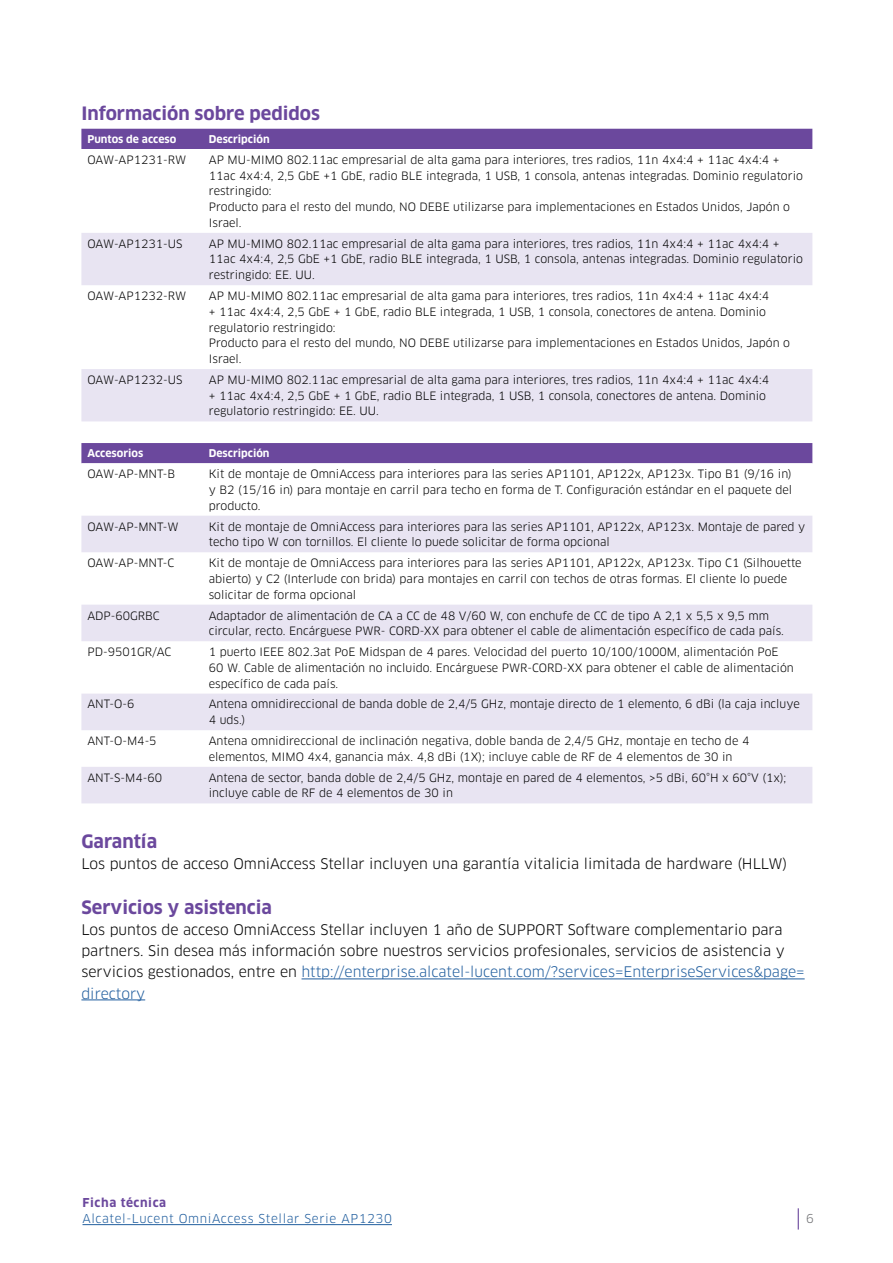
<style>
.page{position:relative;width:893px;height:1263px;background:#fff}
.page>*{position:absolute;margin:0;border:0;box-sizing:border-box;transform-origin:0 0}
.t1{font:700 18px "Clan OT";color:#6b489d}
.t2{font:14.25px/21px "Clan OT";color:#000}
.t3{font:12px "Clan OT";letter-spacing:.05em;color:#215e9e}
.t4{font:700 12px "Clan OT";letter-spacing:.05em;color:#6b489d}
.t5{font:12px "Clan OT";color:#6d6e71}
.t6{font:11.25px/15.8px "Clan OT";color:#000}
.t7{font:700 10.5px "Clan OT";color:#fff}
.s1{color:#215e9e}
</style>
<div class="page">
<svg style="left:798px;top:1208px;width:1px;height:21px"></svg>
<hr style="left:82px;top:1224px;width:310px;height:1px;background:#215e9e">
<hr style="left:302px;top:978px;width:503px;height:1px;background:#215e9e">
<hr style="left:81px;top:999px;width:64px;height:1px;background:#215e9e">
<div style="left:81px;top:129px;width:731px;height:20px;background:#6b489d"></div>
<svg style="left:81px;top:233px;width:731px;height:188px;fill:#e8e4f2"></svg>
<div style="left:81px;top:443px;width:731px;height:20px;background:#6b489d"></div>
<svg style="left:81px;top:516px;width:731px;height:287px;fill:#e8e4f2"></svg>
<h1 class="t1" style="left:81px;top:103px;width:240px">Información sobre pedidos</h1>
<p class="t7" style="left:87px;top:133px;width:90px">Puntos de acceso</p>
<p class="t7" style="left:209px;top:133px;width:62px">Descripción</p>
<p class="t6" style="left:87px;top:152px;width:100px">OAW-AP1231-RW</p>
<p class="t6" style="left:209px;top:152px;width:596px">AP MU-MIMO 802.11ac empresarial de alta gama para interiores, tres radios, 11n 4x4:4 + 11ac 4x4:4 + 11ac 4x4:4, 2,5 GbE +1 GbE, radio BLE integrada, 1 USB, 1 consola, antenas integradas. Dominio regulatorio restringido:<br>Producto para el resto del mundo, NO DEBE utilizarse para implementaciones en Estados Unidos, Japón o Israel.</p>
<p class="t6" style="left:87px;top:236px;width:97px">OAW-AP1231-US</p>
<p class="t6" style="left:209px;top:236px;width:596px">AP MU-MIMO 802.11ac empresarial de alta gama para interiores, tres radios, 11n 4x4:4 + 11ac 4x4:4 +<br>11ac 4x4:4, 2,5 GbE +1 GbE, radio BLE integrada, 1 USB, 1 consola, antenas integradas. Dominio regulatorio restringido: EE. UU.</p>
<p class="t6" style="left:87px;top:288px;width:100px">OAW-AP1232-RW</p>
<p class="t6" style="left:209px;top:288px;width:583px">AP MU-MIMO 802.11ac empresarial de alta gama para interiores, tres radios, 11n 4x4:4 + 11ac 4x4:4<br>+ 11ac 4x4:4, 2,5 GbE + 1 GbE, radio BLE integrada, 1 USB, 1 consola, conectores de antena. Dominio regulatorio restringido:<br>Producto para el resto del mundo, NO DEBE utilizarse para implementaciones en Estados Unidos, Japón o Israel.</p>
<p class="t6" style="left:87px;top:372px;width:97px">OAW-AP1232-US</p>
<p class="t6" style="left:209px;top:372px;width:562px">AP MU-MIMO 802.11ac empresarial de alta gama para interiores, tres radios, 11n 4x4:4 + 11ac 4x4:4 + 11ac 4x4:4, 2,5 GbE + 1 GbE, radio BLE integrada, 1 USB, 1 consola, conectores de antena. Dominio regulatorio restringido: EE. UU.</p>
<p class="t7" style="left:87px;top:447px;width:57px">Accesorios</p>
<p class="t7" style="left:209px;top:447px;width:62px">Descripción</p>
<p class="t6" style="left:87px;top:466px;width:89px">OAW-AP-MNT-B</p>
<p class="t6" style="left:209px;top:466px;width:585px;text-align:justify">Kit de montaje de OmniAccess para interiores para las series AP1101, AP122x, AP123x. Tipo B1 (9/16 in) y B2 (15/16 in) para montaje en carril para techo en forma de T. Configuración estándar en el paquete del producto.</p>
<p class="t6" style="left:87px;top:518px;width:93px">OAW-AP-MNT-W</p>
<p class="t6" style="left:209px;top:518px;width:598px">Kit de montaje de OmniAccess para interiores para las series AP1101, AP122x, AP123x. Montaje de pared y techo tipo W con tornillos. El cliente lo puede solicitar de forma opcional</p>
<p class="t6" style="left:87px;top:555px;width:88px">OAW-AP-MNT-C</p>
<p class="t6" style="left:209px;top:555px;width:594px">Kit de montaje de OmniAccess para interiores para las series AP1101, AP122x, AP123x. Tipo C1 (Silhouette abierto) y C2 (Interlude con brida) para montajes en carril con techos de otras formas. El cliente lo puede solicitar de forma opcional</p>
<p class="t6" style="left:87px;top:607px;width:74px">ADP-60GRBC</p>
<p class="t6" style="left:209px;top:607px;width:577px">Adaptador de alimentación de CA a CC de 48 V/60 W, con enchufe de CC de tipo A 2,1 x 5,5 x 9,5 mm circular, recto. Encárguese PWR- CORD-XX para obtener el cable de alimentación específico de cada país.</p>
<p class="t6" style="left:87px;top:644px;width:86px">PD-9501GR/AC</p>
<p class="t6" style="left:209px;top:644px;width:587px">1 puerto IEEE 802.3at PoE Midspan de 4 pares. Velocidad del puerto 10/100/1000M, alimentación PoE<br>60 W. Cable de alimentación no incluido. Encárguese PWR-CORD-XX para obtener el cable de alimentación específico de cada país.</p>
<p class="t6" style="left:87px;top:696px;width:48px">ANT-O-6</p>
<p class="t6" style="left:209px;top:696px;width:592px">Antena omnidireccional de banda doble de 2,4/5 GHz, montaje directo de 1 elemento, 6 dBi (la caja incluye<br>4 uds.)</p>
<p class="t6" style="left:87px;top:733px;width:71px">ANT-O-M4-5</p>
<p class="t6" style="left:209px;top:733px;width:542px">Antena omnidireccional de inclinación negativa, doble banda de 2,4/5 GHz, montaje en techo de 4 elementos, MIMO 4x4, ganancia máx. 4,8 dBi (1X); incluye cable de RF de 4 elementos de 30 in</p>
<p class="t6" style="left:87px;top:770px;width:76px">ANT-S-M4-60</p>
<p class="t6" style="left:209px;top:770px;width:579px">Antena de sector, banda doble de 2,4/5 GHz, montaje en pared de 4 elementos, &gt;5 dBi, 60°H x 60°V (1x); incluye cable de RF de 4 elementos de 30 in</p>
<h1 class="t1" style="left:81px;top:831px;width:77px">Garantía</h1>
<p class="t2" style="left:81px;top:854px;width:707px">Los puntos de acceso OmniAccess Stellar incluyen una garantía vitalicia limitada de hardware (HLLW)</p>
<h1 class="t1" style="left:81px;top:897px;width:192px">Servicios y asistencia</h1>
<p class="t2" style="left:81px;top:920px;width:725px">Los puntos de acceso OmniAccess Stellar incluyen 1 año de SUPPORT Software complementario para partners. Sin desea más información sobre nuestros servicios profesionales, servicios de asistencia y servicios gestionados, entre en <span class="s1">http://enterprise.alcatel-lucent.com/?services=EnterpriseServices&amp;page= directory</span></p>
<p class="t4" style="left:82px;top:1195px;width:85px">Ficha técnica</p>
<p class="t3" style="left:82px;top:1212px;width:311px">Alcatel-Lucent OmniAccess Stellar Serie AP1230</p>
<p class="t5" style="left:806px;top:1211px;width:9px">6</p>
</div>
